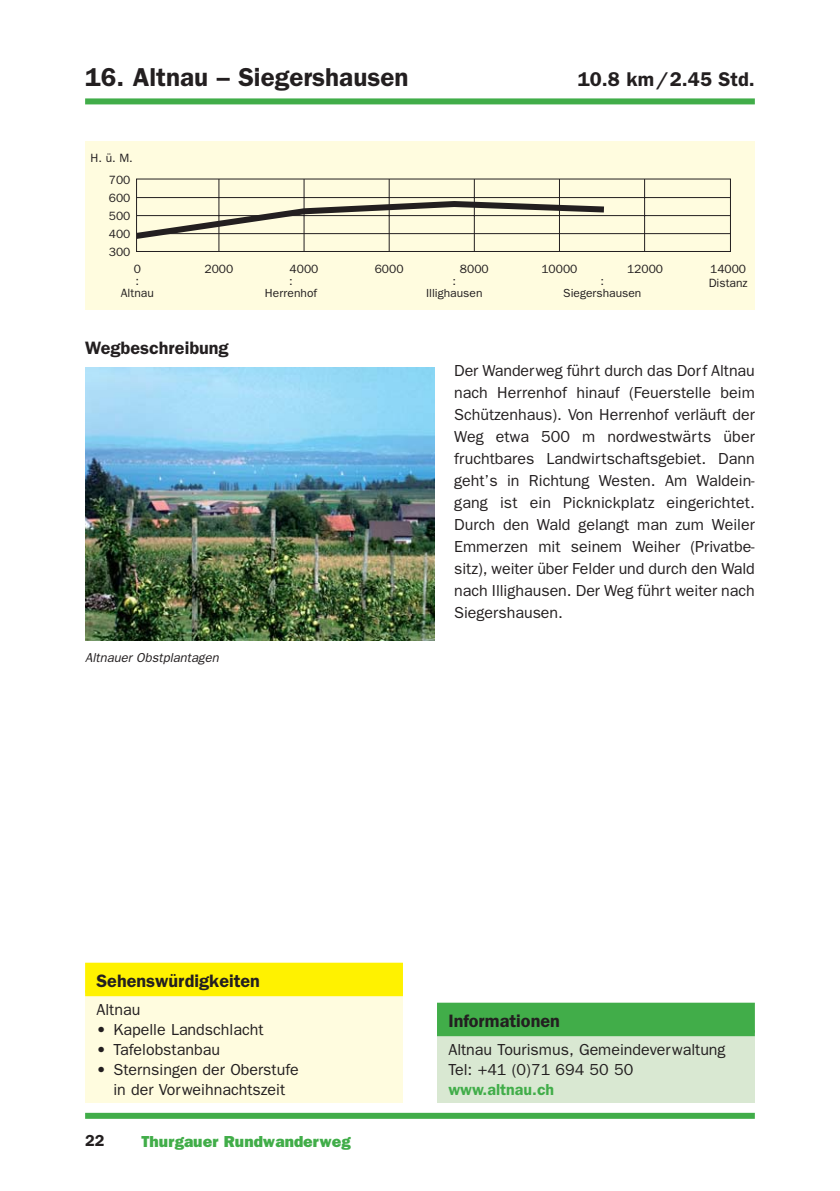
<style>
.page{position:relative;width:840px;height:1191px;background:#fff}
.page>*{position:absolute;margin:0;border:0;box-sizing:border-box;transform-origin:0 0}
.t1{font:600 26px "Franklin Gothic";color:#231f20}
.t2{font:600 20px "Franklin Gothic";color:#231f20}
.t3{font:600 18px "Franklin Gothic";color:#231f20}
.t4{font:16px/22px "Franklin Gothic";color:#231f20;text-align:justify}
.t5{font:800 16px "Franklin Gothic";color:#41ad49}
.t6{font:600 16px "Franklin Gothic";color:#41ad49}
.t7{font:600 16px "Franklin Gothic";color:#231f20}
.t8{font:italic 13px "Franklin Gothic";color:#231f20}
.t9{font:12px/18px "Franklin Gothic";color:#231f20;text-align:center}
.t10{font:11.8px/12px "Franklin Gothic";color:#231f20;text-align:center}
</style>
<div class="page">
<div style="left:85px;top:1112px;width:669px;height:6px;background:#41ad49"></div>
<div style="left:85px;top:98px;width:669px;height:6px;background:#41ad49"></div>
<div style="left:85px;top:142px;width:669px;height:168px;background:#fffcdf"></div>
<svg style="left:138px;top:198px;width:471px;height:45px"></svg>
<hr style="left:136px;top:233px;width:594px;height:1px;background:#231f20">
<hr style="left:218px;top:179px;width:1px;height:72px;background:#231f20">
<hr style="left:303px;top:179px;width:1px;height:72px;background:#231f20">
<hr style="left:388px;top:179px;width:1px;height:72px;background:#231f20">
<hr style="left:473px;top:179px;width:1px;height:72px;background:#231f20">
<hr style="left:558px;top:179px;width:1px;height:73px;background:#231f20">
<hr style="left:643px;top:179px;width:1px;height:72px;background:#231f20">
<hr style="left:136px;top:197px;width:594px;height:1px;background:#231f20">
<hr style="left:136px;top:215px;width:594px;height:1px;background:#231f20">
<div style="left:136px;top:178px;width:594px;height:74px;border:1px solid #231f20"></div>
<img style="left:85px;top:368px;width:349px;height:272px">
<div style="left:437px;top:1002px;width:317px;height:100px;background:#d9e8d2"></div>
<div style="left:437px;top:1002px;width:317px;height:30px;background:#41ad49"></div>
<div style="left:437px;top:1030px;width:317px;height:6px;background:#41ad49"></div>
<div style="left:85px;top:962px;width:318px;height:140px;background:#fffcdf"></div>
<div style="left:85px;top:962px;width:318px;height:30px;background:#fff200"></div>
<div style="left:85px;top:990px;width:318px;height:6px;background:#fff200"></div>
<h1 class="t1" style="left:85px;top:69px;width:325px">16. Altnau – Siegershausen</h1>
<p class="t2" style="left:577px;top:73px;width:178px">10.8 km/2.45 Std.</p>
<p class="t9" style="left:91px;top:150px;width:44px">H. ü. M.</p>
<p class="t9" style="left:109px;top:172px;width:23px;text-align:justify">700<br>600<br>500<br>400<br>300</p>
<p class="t9" style="left:121px;top:264px;width:34px;line-height:12px">0<br>:<br>Altnau</p>
<p class="t9" style="left:204px;top:261px;width:30px">2000</p>
<p class="t9" style="left:289px;top:261px;width:30px">4000</p>
<p class="t9" style="left:374px;top:261px;width:30px">6000</p>
<p class="t9" style="left:459px;top:261px;width:30px">8000</p>
<p class="t9" style="left:541px;top:261px;width:38px">10000</p>
<p class="t9" style="left:626px;top:261px;width:37px">12000</p>
<p class="t9" style="left:708px;top:263px;width:40px;line-height:14px;text-align:left">14000<br>Distanz</p>
<p class="t10" style="left:265px;top:276px;width:54px">:<br>Herrenhof</p>
<p class="t10" style="left:426px;top:276px;width:58px">:<br>Illighausen</p>
<p class="t10" style="left:563px;top:276px;width:80px">:<br>Siegershausen</p>
<p class="t3" style="left:85px;top:342px;width:145px">Wegbeschreibung</p>
<p class="t8" style="left:85px;top:653px;width:135px">Altnauer Obstplantagen</p>
<p class="t4" style="left:454px;top:361px;width:302px">Der Wanderweg führt durch das Dorf Altnau nach Herrenhof hinauf (Feuerstelle beim Schützenhaus). Von Herrenhof verläuft der Weg etwa 500 m nordwestwärts über fruchtbares Landwirtschaftsgebiet. Dann geht’s in Richtung Westen. Am Waldein&shy;gang ist ein Picknickplatz eingerichtet.<br>Durch den Wald gelangt man zum Weiler Emmerzen mit seinem Weiher (Privatbe&shy;sitz), weiter über Felder und durch den Wald nach Illighausen. Der Weg führt weiter nach Siegershausen.</p>
<p class="t3" style="left:96px;top:974px;width:165px">Sehenswürdigkeiten</p>
<p class="t4" style="left:96px;top:1000px;width:45px">Altnau</p>
<p class="t4" style="left:96px;top:1020px;width:168px">• Kapelle Landschlacht</p>
<p class="t4" style="left:96px;top:1040px;width:125px">• Tafelobstanbau</p>
<p class="t4" style="left:96px;top:1061px;width:204px;line-height:20px;text-align:center">• Sternsingen der Oberstufe in der Vorweihnachtszeit</p>
<p class="t7" style="left:85px;top:1135px;width:21px">22</p>
<p class="t5" style="left:141px;top:1135px;width:211px">Thurgauer Rundwanderweg</p>
<p class="t3" style="left:448px;top:1014px;width:113px">Informationen</p>
<p class="t4" style="left:448px;top:1041px;width:278px;line-height:20px">Altnau Tourismus, Gemeindeverwaltung<br>Tel: +41 (0)71 694 50 50</p>
<p class="t6" style="left:448px;top:1084px;width:107px">www.altnau.ch</p>
</div>
